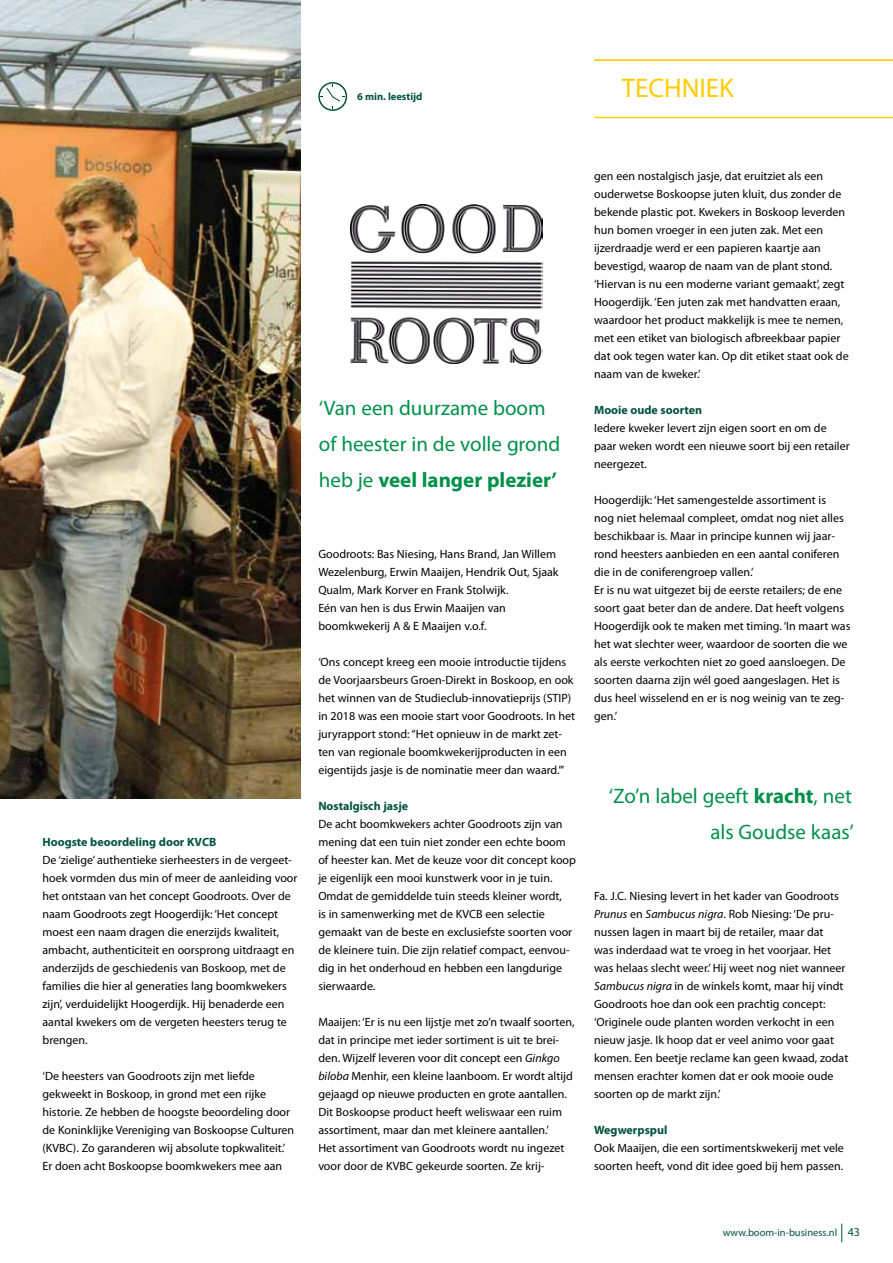
<style>
.page{position:relative;width:893px;height:1263px;background:#fff}
.page>*{position:absolute;margin:0;border:0;box-sizing:border-box;transform-origin:0 0}
.t1{font:27px "Myriad Pro";color:#fc0}
.t2{font:21px/36px "Myriad Pro";color:#00904a}
.t3{font:12px/18px "Myriad Pro";color:#000}
.t4{font:700 12px "Myriad Pro";color:#00533d}
.t5{font:10.5px "Myriad Pro";color:#00533d}
.t6{font:700 10.5px "Myriad Pro";color:#00533d}
.s1{font-weight:700}
.s2{font-style:italic}
.s3{font-size:12px}
</style>
<div class="page">
<svg style="left:841px;top:1223px;width:1px;height:19px"></svg>
<svg style="left:318px;top:82px;width:29px;height:29px"></svg>
<img style="left:0;top:0;width:300px;height:798px">
<hr style="left:594px;top:117px;width:299px;height:1px;background:#fc0">
<hr style="left:594px;top:60px;width:299px;height:1px;background:#fc0">
<img style="left:350px;top:205px;width:193px;height:158px">
<p class="t6" style="left:357px;top:90px;width:67px">6 min. leestijd</p>
<h1 class="t1" style="left:622px;top:71px;width:114px">TECHNIEK</h1>
<p class="t4" style="left:43px;top:834px;width:175px">Hoogste beoordeling door KVCB</p>
<p class="t3" style="left:43px;top:851px;width:256px">De ‘zielige’ authentieke sierheesters in de vergeet&shy;hoek vormden dus min of meer de aanleiding voor het ontstaan van het concept Goodroots. Over de naam Goodroots zegt Hoogerdijk: ‘Het concept moest een naam dragen die enerzijds kwaliteit, ambacht, authenticiteit en oorsprong uitdraagt en anderzijds de geschiedenis van Boskoop, met de families die hier al generaties lang boomkwekers zijn’, verduidelijkt Hoogerdijk. Hij benaderde een aantal kwekers om de vergeten heesters terug te brengen.</p>
<p class="t3" style="left:43px;top:1067px;width:253px">‘De heesters van Goodroots zijn met liefde gekweekt in Boskoop, in grond met een rijke historie. Ze hebben de hoogste beoordeling door de Koninklijke Vereniging van Boskoopse Culturen (KVBC). Zo garanderen wij absolute topkwaliteit.’ Er doen acht Boskoopse boomkwekers mee aan</p>
<h2 class="t2" style="left:319px;top:389px;width:243px">‘Van een duurzame boom of heester in de volle grond heb je <span class="s1">veel langer plezier’</span></h2>
<p class="t3" style="left:318px;top:545px;width:242px">Goodroots: Bas Niesing, Hans Brand, Jan Willem Wezelenburg, Erwin Maaijen, Hendrik Out, Sjaak Qualm, Mark Korver en Frank Stolwijk.<br>Eén van hen is dus Erwin Maaijen van boomkwekerij A &amp; E Maaijen v.o.f.</p>
<p class="t3" style="left:318px;top:653px;width:258px">‘Ons concept kreeg een mooie introductie tijdens de Voorjaarsbeurs Groen-Direkt in Boskoop, en ook het winnen van de Studieclub-innovatieprijs (STIP) in 2018 was een mooie start voor Goodroots. In het juryrapport stond: “Het opnieuw in de markt zet&shy;ten van regionale boomkwekerijproducten in een eigentijds jasje is de nominatie meer dan waard.”’</p>
<p class="t4" style="left:318px;top:798px;width:91px">Nostalgisch jasje</p>
<p class="t3" style="left:318px;top:815px;width:259px">De acht boomkwekers achter Goodroots zijn van mening dat een tuin niet zonder een echte boom of heester kan. Met de keuze voor dit concept koop je eigenlijk een mooi kunstwerk voor in je tuin.<br>Omdat de gemiddelde tuin steeds kleiner wordt,<br>is in samenwerking met de KVCB een selectie gemaakt van de beste en exclusiefste soorten voor de kleinere tuin. Die zijn relatief compact, eenvou&shy;dig in het onderhoud en hebben een langdurige sierwaarde.</p>
<p class="t3" style="left:318px;top:1013px;width:258px">Maaijen: ‘Er is nu een lijstje met zo’n twaalf soorten, dat in principe met ieder sortiment is uit te brei&shy;den. Wijzelf leveren voor dit concept een <span class="s2">Ginkgo biloba</span> Menhir, een kleine laanboom. Er wordt altijd gejaagd op nieuwe producten en grote aantallen.<br>Dit Boskoopse product heeft weliswaar een ruim assortiment, maar dan met kleinere aantallen.’<br>Het assortiment van Goodroots wordt nu ingezet voor door de KVBC gekeurde soorten. Ze krij-</p>
<p class="t3" style="left:594px;top:167px;width:256px">gen een nostalgisch jasje, dat eruitziet als een ouderwetse Boskoopse juten kluit, dus zonder de bekende plastic pot. Kwekers in Boskoop leverden hun bomen vroeger in een juten zak. Met een ijzerdraadje werd er een papieren kaartje aan bevestigd, waarop de naam van de plant stond. ‘Hiervan is nu een moderne variant gemaakt’, zegt Hoogerdijk. ‘Een juten zak met handvatten eraan, waardoor het product makkelijk is mee te nemen, met een etiket van biologisch afbreekbaar papier dat ook tegen water kan. Op dit etiket staat ook de naam van de kweker.’</p>
<p class="t4" style="left:594px;top:402px;width:110px">Mooie oude soorten</p>
<p class="t3" style="left:594px;top:419px;width:257px">Iedere kweker levert zijn eigen soort en om de paar weken wordt een nieuwe soort bij een retailer neergezet.</p>
<p class="t3" style="left:594px;top:491px;width:258px">Hoogerdijk: ‘Het samengestelde assortiment is<br>nog niet helemaal compleet, omdat nog niet alles beschikbaar is. Maar in principe kunnen wij jaar&shy;rond heesters aanbieden en een aantal coniferen die in de coniferengroep vallen.’<br>Er is nu wat uitgezet bij de eerste retailers; de ene soort gaat beter dan de andere. Dat heeft volgens Hoogerdijk ook te maken met timing. ‘In maart was het wat slechter weer, waardoor de soorten die we als eerste verkochten niet zo goed aansloegen. De soorten daarna zijn wél goed aangeslagen. Het is dus heel wisselend en er is nog weinig van te zeg&shy;gen.’</p>
<h2 class="t2" style="left:609px;top:778px;width:246px;text-align:right">‘Zo’n label geeft <span class="s1">kracht</span>, net als Goudse kaas’</h2>
<p class="t3" style="left:594px;top:887px;width:256px">Fa. J.C. Niesing levert in het kader van Goodroots <span class="s2">Prunus</span> en <span class="s2">Sambucus nigra</span>. Rob Niesing: ‘De pru&shy;nussen lagen in maart bij de retailer, maar dat<br>was inderdaad wat te vroeg in het voorjaar. Het was helaas slecht weer.’ Hij weet nog niet wanneer <span class="s2">Sambucus nigra</span> in de winkels komt, maar hij vindt Goodroots hoe dan ook een prachtig concept: ‘Originele oude planten worden verkocht in een nieuw jasje. Ik hoop dat er veel animo voor gaat komen. Een beetje reclame kan geen kwaad, zodat mensen erachter komen dat er ook mooie oude soorten op de markt zijn.’</p>
<p class="t4" style="left:594px;top:1122px;width:75px">Wegwerpspul</p>
<p class="t3" style="left:594px;top:1139px;width:251px">Ook Maaijen, die een sortimentskwekerij met vele soorten heeft, vond dit idee goed bij hem passen.</p>
<p class="t5" style="left:723px;top:1226px;width:139px">www.boom-in-business.nl <span class="s3">43</span></p>
</div>
